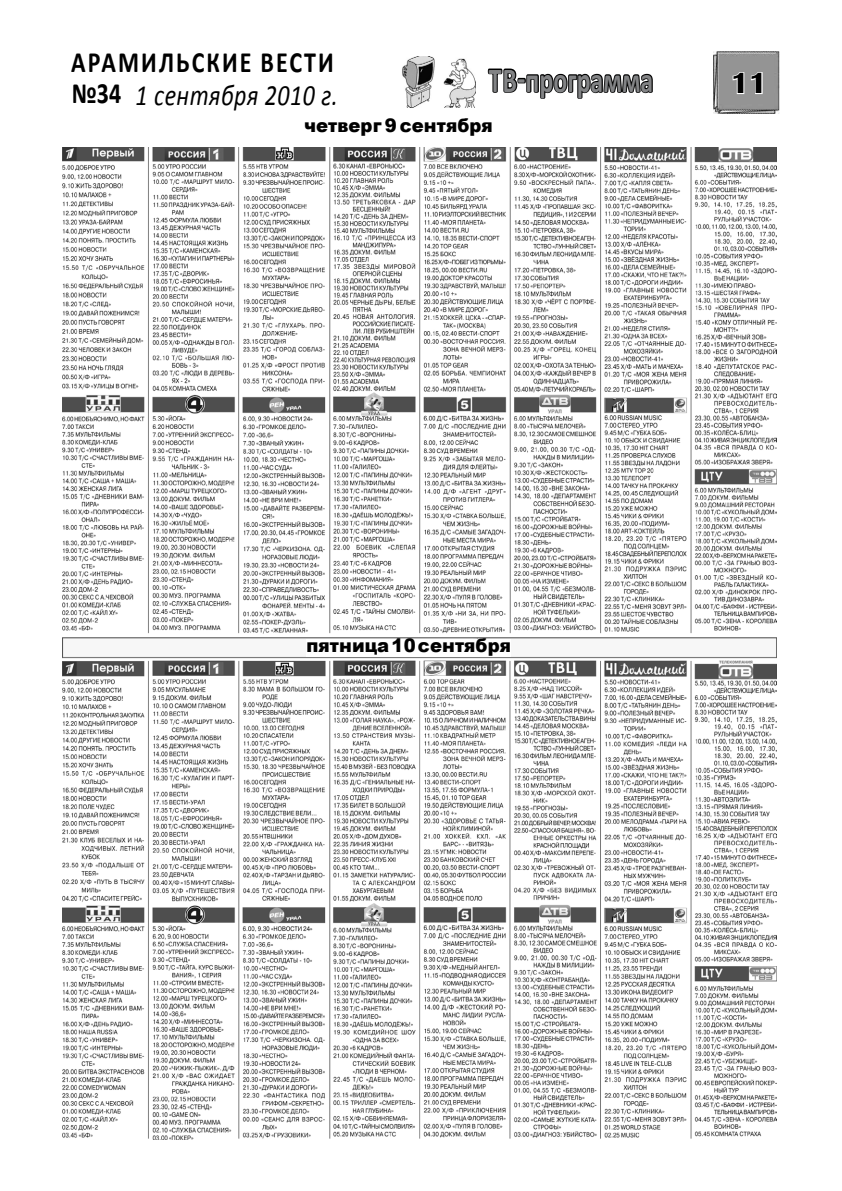
<style>
.page{position:relative;width:842px;height:1191px;background:#fff}
.page>*{position:absolute;margin:0;border:0;box-sizing:border-box;transform-origin:0 0}
.t1{font:700 35.1px "Calibri";color:#828385;scale:.74 1}
.t2{font:700 30px "Britannic";color:#000}
.t3{font:700 29.5px/33px "Calibri";letter-spacing:.09em;color:#000;scale:.81 1}
.t4{font:900 18.7px "Arial";letter-spacing:.005em;color:#000;scale:.96 1}
.s1{font-weight:400;font-style:italic}
</style>
<div class="page">
<img style="left:713px;top:51px;width:66px;height:62px">
<svg style="left:732px;top:70px;width:32px;height:25px"></svg>
<svg style="left:487px;top:68px;width:166px;height:31px"></svg>
<img style="left:402px;top:56px;width:73px;height:52px">
<img style="left:63px;top:147px;width:713px;height:993px">
<div style="left:306px;top:639px;width:205px;height:17px;background:#fff"></div>
<p class="t3" style="left:71px;top:45px;width:331px">Арамильские вести №34 <span class="s1">1 сентября 2010 г.</span></p>
<p class="t1" style="left:489px;top:58px;width:224px">ТВ-программа</p>
<p class="t2" style="left:731px;top:66px;width:38px">11</p>
<p class="t4" style="left:304px;top:112px;width:198px">четверг 9 сентября</p>
<p class="t4" style="left:306px;top:631px;width:215px">пятница 10 сентября</p>
</div>
